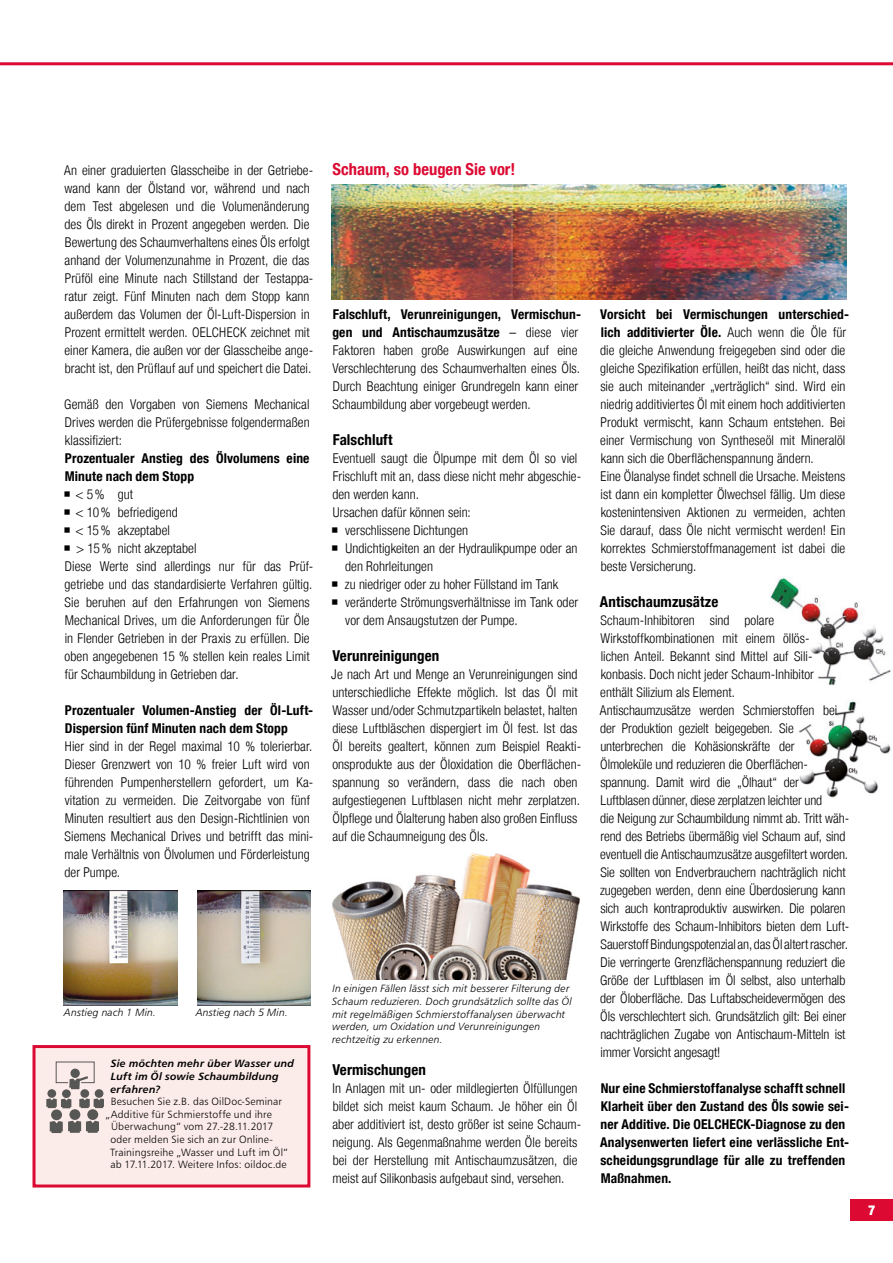
<style>
.page{position:relative;width:893px;height:1263px;background:#fff}
.page>*{position:absolute;margin:0;border:0;box-sizing:border-box;transform-origin:0 0}
.t1{font:700 condensed 16.5px "Helvetica Neue LT";letter-spacing:.005em;color:#dc0a33}
.t2{font:700 condensed 15px "Helvetica Neue LT";letter-spacing:.005em;color:#000}
.t3{font:300 condensed 13.5px/18px "Helvetica Neue LT";letter-spacing:.005em;color:#000}
.t4{font:700 condensed 13.5px/18px "Helvetica Neue LT";letter-spacing:.01em;color:#000}
.t5{font:700 condensed 13.5px "Helvetica Neue LT";color:#fff}
.t6{font:10.5px/12.6px "Humanist 777 BT Light Italic B";letter-spacing:.015em;color:#000}
.t7{font:10.5px "Humanist 777 BT Light B";letter-spacing:.015em;color:#000}
.t8{font:10.5px/12.6px "Humanist 777 BT Bold Italic B";letter-spacing:.015em;color:#000}
.s1{font-weight:700}
</style>
<div class="page">
<div style="left:850px;top:1199px;width:43px;height:21px;background:#dc0a33"></div>
<img style="left:799px;top:699px;width:92px;height:99px">
<img style="left:770px;top:577px;width:121px;height:109px">
<hr style="left:0;top:62px;width:893px;height:3px;background:#dc0a33">
<div style="left:33px;top:1045px;width:277px;height:142px;background:#fcece9;border:3px solid #dc0a33"></div>
<div style="left:51px;top:1109px;width:11px;height:11px;background:#575756;border-radius:50%"></div>
<div style="left:69px;top:1109px;width:11px;height:11px;background:#575756;border-radius:50%"></div>
<div style="left:87px;top:1109px;width:11px;height:11px;background:#575756;border-radius:50%"></div>
<svg style="left:50px;top:1121px;width:49px;height:12px"></svg>
<div style="left:62px;top:1089px;width:9px;height:9px;background:#575756;border-radius:50%"></div>
<div style="left:80px;top:1089px;width:9px;height:9px;background:#575756;border-radius:50%"></div>
<div style="left:95px;top:1089px;width:8px;height:9px;background:#575756;border-radius:50%"></div>
<svg style="left:79px;top:1098px;width:25px;height:10px"></svg>
<div style="left:47px;top:1089px;width:9px;height:9px;background:#575756;border-radius:50%"></div>
<svg style="left:46px;top:1098px;width:25px;height:10px"></svg>
<svg style="left:55px;top:1061px;width:40px;height:28px"></svg>
<img style="left:64px;top:890px;width:113px;height:115px">
<img style="left:197px;top:890px;width:113px;height:115px">
<img style="left:332px;top:184px;width:514px;height:115px">
<img style="left:333px;top:853px;width:246px;height:126px">
<p class="t3" style="left:64px;top:161px;width:251px">An einer graduierten Glasscheibe in der Getriebe&shy;wand kann der Ölstand vor, während und nach dem Test abgelesen und die Volumenänderung des Öls direkt in Prozent angegeben werden. Die Bewertung des Schaumverhaltens eines Öls erfolgt anhand der Volumenzunahme in Prozent, die das Prüföl eine Minute nach Stillstand der Testappa&shy;ratur zeigt. Fünf Minuten nach dem Stopp kann außerdem das Volumen der Öl-Luft-Dispersion in Prozent ermittelt werden. OELCHECK zeichnet mit einer Kamera, die außen vor der Glasscheibe ange&shy;bracht ist, den Prüflauf auf und speichert die Datei.</p>
<p class="t3" style="left:64px;top:395px;width:247px;text-align:justify">Gemäß den Vorgaben von Siemens Mechanical Drives werden die Prüfergebnisse folgendermaßen klassifiziert:</p>
<p class="t4" style="left:65px;top:449px;width:246px">Prozentualer Anstieg des Ölvolumens eine<br>Minute nach dem Stopp</p>
<p class="t3" style="left:75px;top:485px;width:59px">&lt; 5% gut</p>
<p class="t3" style="left:75px;top:503px;width:104px">&lt; 10% befriedigend</p>
<p class="t3" style="left:75px;top:521px;width:96px">&lt; 15% akzeptabel</p>
<p class="t3" style="left:76px;top:539px;width:122px">&gt; 15% nicht akzeptabel</p>
<p class="t3" style="left:65px;top:557px;width:248px">Diese Werte sind allerdings nur für das Prüf-</p>
<p class="t3" style="left:65px;top:575px;width:249px">getriebe und das standardisierte Verfahren gültig.</p>
<p class="t3" style="left:65px;top:593px;width:246px">Sie beruhen auf den Erfahrungen von Siemens</p>
<p class="t3" style="left:65px;top:611px;width:246px">Mechanical Drives, um die Anforderungen für Öle</p>
<p class="t3" style="left:65px;top:629px;width:246px">in Flender Getrieben in der Praxis zu erfüllen. Die</p>
<p class="t3" style="left:65px;top:647px;width:247px">oben angegebenen 15 % stellen kein reales Limit</p>
<p class="t3" style="left:65px;top:665px;width:175px">für Schaumbildung in Getrieben dar.</p>
<p class="t4" style="left:65px;top:701px;width:250px">Prozentualer Volumen-Anstieg der Öl-Luft-<br>Dispersion fünf Minuten nach dem Stopp</p>
<p class="t3" style="left:65px;top:737px;width:250px">Hier sind in der Regel maximal 10 % tolerierbar.<br>Dieser Grenzwert von 10 % freier Luft wird von führenden Pumpenherstellern gefordert, um Ka&shy;vitation zu vermeiden. Die Zeitvorgabe von fünf Minuten resultiert aus den Design-Richtlinien von Siemens Mechanical Drives und betrifft das mini&shy;male Verhältnis von Ölvolumen und Förderleistung der Pumpe.</p>
<p class="t1" style="left:332px;top:159px;width:184px">Schaum, so beugen Sie vor!</p>
<p class="t3" style="left:332px;top:305px;width:250px"><span class="s1">Falschluft, Verunreinigungen, Vermischun&shy;gen und Antischaumzusätze</span> – diese vier Faktoren haben große Auswirkungen auf eine Verschlechterung des Schaumverhalten eines Öls.<br>Durch Beachtung einiger Grundregeln kann einer Schaumbildung aber vorgebeugt werden.</p>
<p class="t2" style="left:333px;top:431px;width:61px">Falschluft</p>
<p class="t3" style="left:333px;top:449px;width:246px">Eventuell saugt die Ölpumpe mit dem Öl so viel</p>
<p class="t3" style="left:333px;top:467px;width:250px">Frischluft mit an, dass diese nicht mehr abgeschie-</p>
<p class="t3" style="left:332px;top:485px;width:88px">den werden kann.</p>
<p class="t3" style="left:333px;top:503px;width:139px">Ursachen dafür können sein:</p>
<p class="t3" style="left:345px;top:521px;width:124px">verschlissene Dichtungen</p>
<p class="t3" style="left:346px;top:539px;width:233px">Undichtigkeiten an der Hydraulikpumpe oder an</p>
<p class="t3" style="left:345px;top:557px;width:89px">den Rohrleitungen</p>
<p class="t3" style="left:345px;top:575px;width:215px">zu niedriger oder zu hoher Füllstand im Tank</p>
<p class="t3" style="left:345px;top:593px;width:234px">veränderte Strömungsverhältnisse im Tank oder</p>
<p class="t3" style="left:345px;top:611px;width:174px">vor dem Ansaugstutzen der Pumpe.</p>
<p class="t2" style="left:332px;top:647px;width:108px">Verunreinigungen</p>
<p class="t3" style="left:331px;top:665px;width:251px">Je nach Art und Menge an Verunreinigungen sind unterschiedliche Effekte möglich. Ist das Öl mit Wasser und/oder Schmutzpartikeln belastet, halten diese Luftbläschen dispergiert im Öl fest. Ist das Öl bereits gealtert, können zum Beispiel Reakti&shy;onsprodukte aus der Öloxidation die Oberflächen&shy;spannung so verändern, dass die nach oben aufgestiegenen Luftblasen nicht mehr zerplatzen.<br>Ölpflege und Ölalterung haben also großen Einfluss auf die Schaumneigung des Öls.</p>
<p class="t6" style="left:64px;top:1006px;width:94px">Anstieg nach 1 Min.</p>
<p class="t6" style="left:196px;top:1006px;width:94px">Anstieg nach 5 Min.</p>
<p class="t8" style="left:110px;top:1057px;width:185px">Sie möchten mehr über Wasser und<br>Luft im Öl sowie Schaumbildung erfahren?</p>
<p class="t7" style="left:111px;top:1095px;width:173px">Besuchen Sie z.B. das OilDoc-Seminar</p>
<p class="t7" style="left:106px;top:1107px;width:168px">„Additive für Schmierstoffe und ihre</p>
<p class="t7" style="left:111px;top:1120px;width:164px">Überwachung“ vom 27.-28.11.2017</p>
<p class="t7" style="left:110px;top:1133px;width:164px">oder melden Sie sich an zur Online-</p>
<p class="t7" style="left:110px;top:1145px;width:180px">Trainingsreihe „Wasser und Luft im Öl“</p>
<p class="t7" style="left:110px;top:1158px;width:178px">ab 17.11.2017. Weitere Infos: oildoc.de</p>
<p class="t6" style="left:332px;top:982px;width:241px">In einigen Fällen lässt sich mit besserer Filterung der Schaum reduzieren. Doch grundsätzlich sollte das Öl mit regelmäßigen Schmierstoffanalysen überwacht werden, um Oxidation und Verunreinigungen rechtzeitig zu erkennen.</p>
<p class="t2" style="left:332px;top:1061px;width:95px">Vermischungen</p>
<p class="t3" style="left:332px;top:1079px;width:250px">In Anlagen mit un- oder mildlegierten Ölfüllungen bildet sich meist kaum Schaum. Je höher ein Öl aber additiviert ist, desto größer ist seine Schaum&shy;neigung. Als Gegenmaßnahme werden Öle bereits bei der Herstellung mit Antischaumzusätzen, die meist auf Silikonbasis aufgebaut sind, versehen.</p>
<p class="t3" style="left:600px;top:305px;width:250px"><span class="s1">Vorsicht bei Vermischungen unterschied&shy;lich additivierter Öle.</span> Auch wenn die Öle für die gleiche Anwendung freigegeben sind oder die gleiche Spezifikation erfüllen, heißt das nicht, dass sie auch miteinander „verträglich“ sind. Wird ein niedrig additiviertes Öl mit einem hoch additivierten Produkt vermischt, kann Schaum entstehen. Bei einer Vermischung von Syntheseöl mit Mineralöl kann sich die Oberflächenspannung ändern.<br>Eine Ölanalyse findet schnell die Ursache. Meistens ist dann ein kompletter Ölwechsel fällig. Um diese kostenintensiven Aktionen zu vermeiden, achten Sie darauf, dass Öle nicht vermischt werden! Ein korrektes Schmierstoffmanagement ist dabei die beste Versicherung.</p>
<p class="t2" style="left:600px;top:593px;width:120px">Antischaumzusätze</p>
<p class="t3" style="left:600px;top:611px;width:251px">Schaum-Inhibitoren sind polare Wirkstoffkombinationen mit einem öllös-<br>lichen Anteil. Bekannt sind Mittel auf Sili&shy;konbasis. Doch nicht jeder Schaum-Inhibitor enthält Silizium als Element.<br>Antischaumzusätze werden Schmierstoffen bei der Produktion gezielt beigegeben. Sie unterbrechen die Kohäsionskräfte der Ölmoleküle und reduzieren die Oberflächen&shy;spannung. Damit wird die „Ölhaut“ der Luftblasen dünner, diese zerplatzen leichter und<br>die Neigung zur Schaumbildung nimmt ab. Tritt wäh&shy;rend des Betriebs übermäßig viel Schaum auf, sind eventuell die Antischaumzusätze ausgefiltert worden.<br>Sie sollten von Endverbrauchern nachträglich nicht zugegeben werden, denn eine Überdosierung kann sich auch kontraproduktiv auswirken. Die polaren Wirkstoffe des Schaum-Inhibitors bieten dem Luft-Sauerstoff Bindungspotenzial an, das Öl altert rascher.<br>Die verringerte Grenzflächenspannung reduziert die Größe der Luftblasen im Öl selbst, also unterhalb der Öloberfläche. Das Luftabscheidevermögen des Öls verschlechtert sich. Grundsätzlich gilt: Bei einer nachträglichen Zugabe von Antischaum-Mitteln ist immer Vorsicht angesagt!</p>
<p class="t4" style="left:600px;top:1079px;width:250px">Nur eine Schmierstoffanalyse schafft schnell Klarheit über den Zustand des Öls sowie sei&shy;ner Additive. Die OELCHECK-Diagnose zu den Analysenwerten liefert eine verlässliche Ent&shy;scheidungsgrundlage für alle zu treffenden Maßnahmen.</p>
<p class="t5" style="left:868px;top:1202px;width:8px">7</p>
</div>
